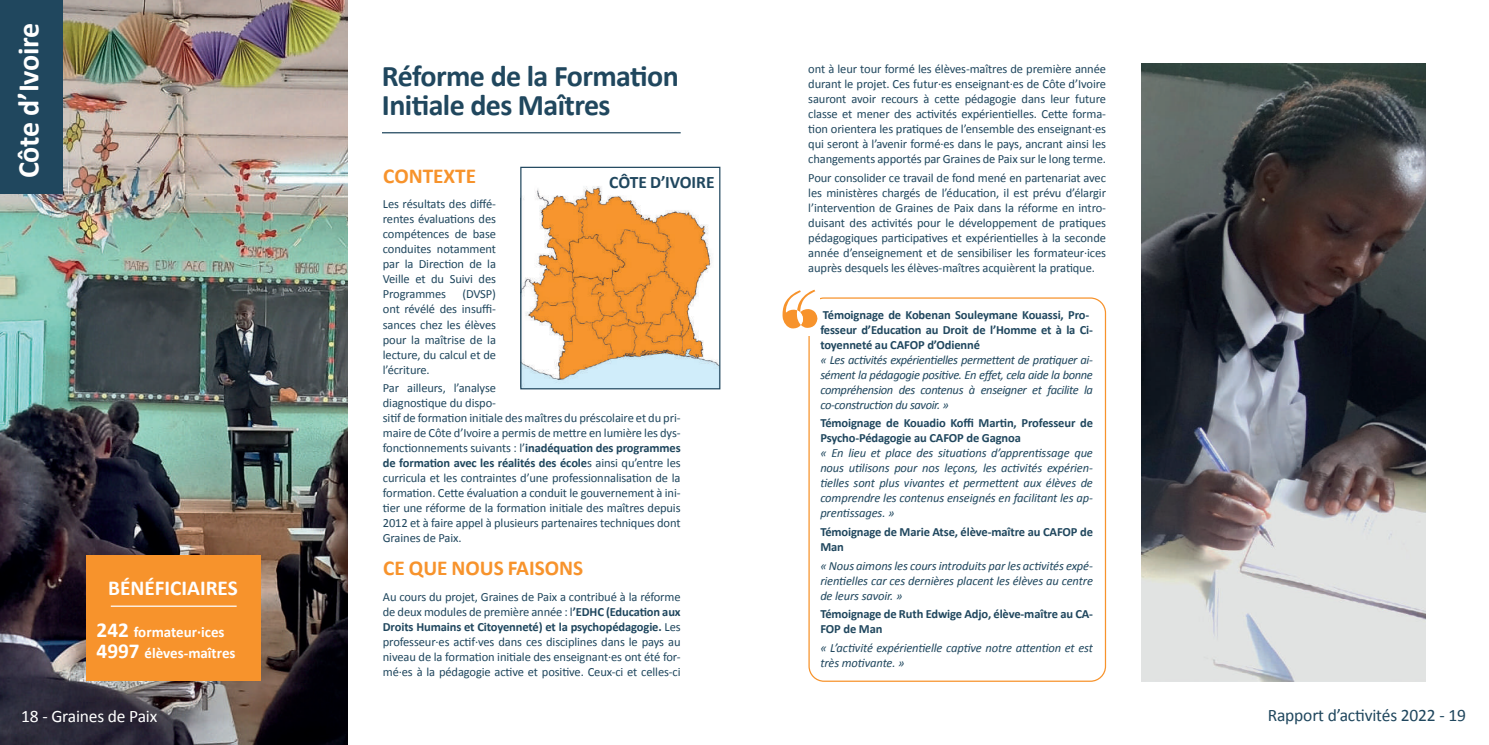
<style>
.page{position:relative;width:1489px;height:745px;background:#fff}
.page>*{position:absolute;margin:0;border:0;box-sizing:border-box;transform-origin:0 0}
.t1{font:700 30px/28.8px "Calibri";letter-spacing:-.02em;color:#20475e}
.t2{font:700 30px "Calibri";letter-spacing:-.01em;color:#fff}
.t3{font:700 21.25px "Calibri";color:#f7932c}
.t4{font:700 21.25px "Calibri";color:#fff}
.t5{font:17.5px "Calibri";letter-spacing:-.01em;color:#20475e}
.t6{font:17.5px "Calibri";letter-spacing:-.01em;color:#fff}
.t7{font:700 17.5px "Calibri";color:#20475e}
.t8{font:700 15px/21.2px "Calibri";color:#fff}
.t9{font:12.5px/15px "Calibri";letter-spacing:-.01em;color:#20475e;text-align:justify}
.t10{font:italic 12.5px/15px "Calibri";letter-spacing:-.01em;color:#20475e;text-align:justify}
.t11{font:700 12.5px/15px "Calibri";letter-spacing:-.01em;color:#20475e}
.s1{font-size:21.25px}
.s2{font-weight:700}
</style>
<div class="page">
<hr style="left:382px;top:132px;width:298px;height:1px;background:#20475e">
<img style="left:0;top:0;width:347px;height:744px">
<div style="left:0;top:0;width:62px;height:193px;background:#20475e"></div>
<div style="left:86px;top:555px;width:174px;height:125px;background:#f7932c"></div>
<hr style="left:111px;top:605px;width:126px;height:1px;background:#fff">
<div style="left:808px;top:297px;width:298px;height:384px;border:1px solid #f7932c;border-radius:15px"></div>
<div style="left:777px;top:286px;width:42px;height:49px;background:#fff"></div>
<svg style="left:782px;top:289px;width:35px;height:39px"></svg>
<img style="left:1141px;top:64px;width:283px;height:616px">
<img style="left:522px;top:186px;width:196px;height:201px">
<div style="left:520px;top:167px;width:200px;height:222px;border:1px solid #20475e"></div>
<h1 class="t2" style="left:10px;top:178px;width:157px;rotate:-90deg">Côte d’Ivoire</h1>
<h2 class="t4" style="left:108px;top:574px;width:131px">BÉNÉFICIAIRES</h2>
<p class="t8" style="left:97px;top:620px;width:140px"><span class="s1">242</span> formateur·ices<br><span class="s1">4997</span> élèves-maîtres</p>
<h3 class="t6" style="left:21px;top:705px;width:138px">18 - Graines de Paix</h3>
<h1 class="t1" style="left:382px;top:61px;width:298px">Réforme de la Formation<br>Initiale des Maîtres</h1>
<h2 class="t3" style="left:383px;top:162px;width:94px">CONTEXTE</h2>
<p class="t9" style="left:383px;top:196px;width:115px">Les résultats des diffé&shy;rentes évaluations des compétences de base conduites notamment par la Direction de la Veille et du Suivi des Programmes</p>
<h3 class="t7" style="left:609px;top:171px;width:107px">CÔTE D’IVOIRE</h3>
<p class="t9" style="left:383px;top:286px;width:115px;text-indent:79px">(DVSP) ont révélé des insuffi&shy;sances chez les élèves pour la maîtrise de la lecture, du calcul et de l’écriture.</p>
<p class="t9" style="left:383px;top:379px;width:299px;text-align:left">Par ailleurs, l’analyse<br>diagnostique du dispo-<br>sitif de formation initiale des maîtres du préscolaire et du pri&shy;maire de Côte d’Ivoire a permis de mettre en lumière les dys&shy;fonctionnements suivants : l’<span class="s2">inadéquation des programmes de formation avec les réalités des école</span>s ainsi qu’entre les curricula et les contraintes d’une professionnalisation de la formation. Cette évaluation a conduit le gouvernement à ini&shy;tier une réforme de la formation initiale des maîtres depuis 2012 et à faire appel à plusieurs partenaires techniques dont Graines de Paix.</p>
<h2 class="t3" style="left:383px;top:555px;width:201px">CE QUE NOUS FAISONS</h2>
<p class="t9" style="left:383px;top:588px;width:299px">Au cours du projet, Graines de Paix a contribué à la réforme de deux modules de première année : l<span class="s2">’EDHC (Education aux Droits Humains et Citoyenneté) et la psychopédagogie.</span> Les professeur·es actif·ves dans ces disciplines dans le pays au niveau de la formation initiale des enseignant·es ont été for&shy;mé·es à la pédagogie active et positive. Ceux-ci et celles-ci</p>
<p class="t9" style="left:808px;top:61px;width:299px">ont à leur tour formé les élèves-maîtres de première année durant le projet. Ces futur·es enseignant·es de Côte d’Ivoire sauront avoir recours à cette pédagogie dans leur future classe et mener des activités expérientielles. Cette forma&shy;tion orientera les pratiques de l’ensemble des enseignant·es qui seront à l’avenir formé·es dans le pays, ancrant ainsi les changements apportés par Graines de Paix sur le long terme.</p>
<p class="t9" style="left:808px;top:169px;width:299px">Pour consolider ce travail de fond mené en partenariat avec les ministères chargés de l’éducation, il est prévu d’élargir l’intervention de Graines de Paix dans la réforme en intro&shy;duisant des activités pour le développement de pratiques pédagogiques participatives et expérientielles à la seconde année d’enseignement et de sensibiliser les formateur·ices auprès desquels les élèves-maîtres acquièrent la pratique.</p>
<p class="t11" style="left:820px;top:306px;width:274px">Témoignage de Kobenan Souleymane Kouassi, Pro&shy;fesseur d’Education au Droit de l’Homme et à la Ci&shy;toyenneté au CAFOP d’Odienné</p>
<p class="t10" style="left:820px;top:351px;width:274px">« Les activités expérientielles permettent de pratiquer ai&shy;sément la pédagogie positive. En effet, cela aide la bonne compréhension des contenus à enseigner et facilite la co-construction du savoir. »</p>
<p class="t11" style="left:820px;top:415px;width:274px">Témoignage de Kouadio Koffi Martin, Professeur de<br>Psycho-Pédagogie au CAFOP de Gagnoa</p>
<p class="t10" style="left:820px;top:445px;width:274px">« En lieu et place des situations d’apprentissage que nous utilisons pour nos leçons, les activités expérien&shy;tielles sont plus vivantes et permettent aux élèves de comprendre les contenus enseignés en facilitant les ap&shy;prentissages. »</p>
<p class="t11" style="left:820px;top:523px;width:274px">Témoignage de Marie Atse, élève-maître au CAFOP de<br>Man</p>
<p class="t10" style="left:820px;top:557px;width:274px">« Nous aimons les cours introduits par les activités expé&shy;rientielles car ces dernières placent les élèves au centre de leurs savoir. »</p>
<p class="t11" style="left:820px;top:605px;width:274px">Témoignage de Ruth Edwige Adjo, élève-maître au CA-<br>FOP de Man</p>
<p class="t10" style="left:820px;top:639px;width:274px">« L’activité expérientielle captive notre attention et est très motivante. »</p>
<h3 class="t5" style="left:1267px;top:704px;width:200px">Rapport d’activités 2022 - 19</h3>
</div>
